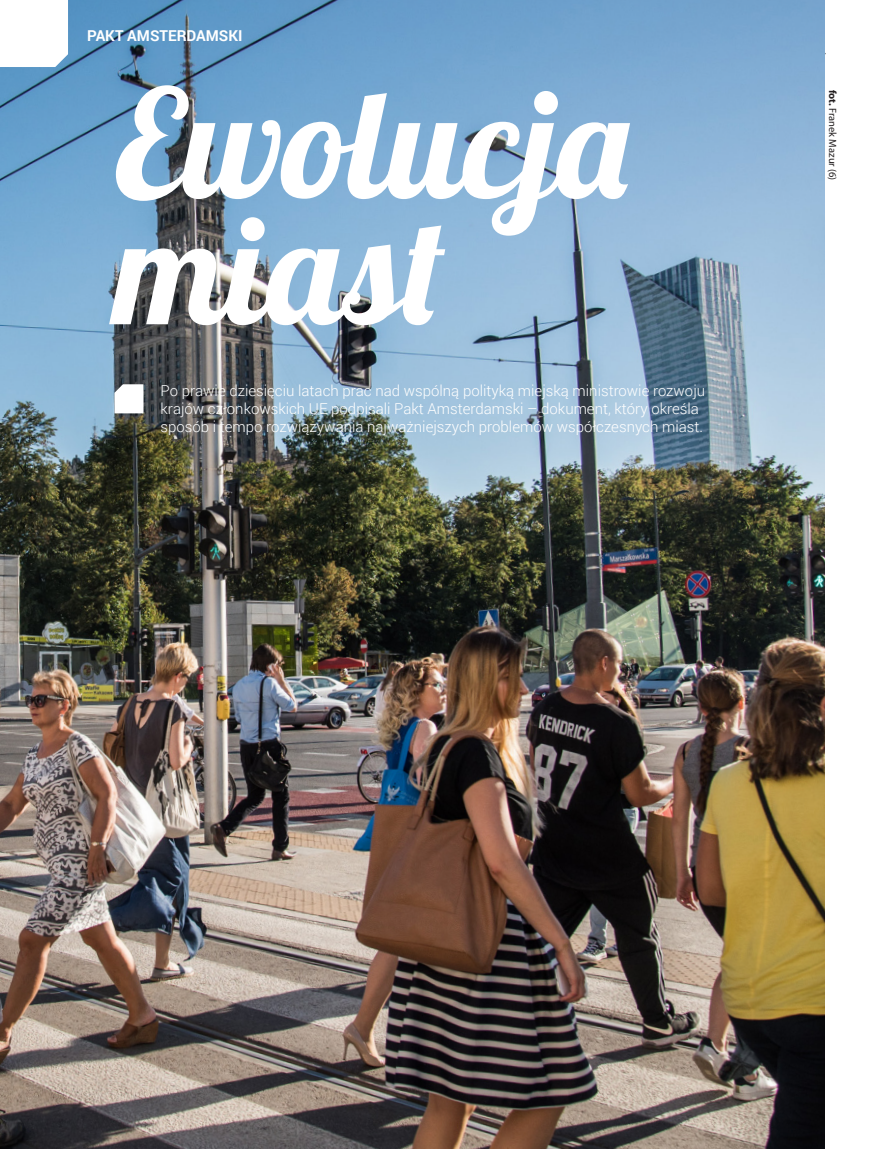
<style>
.page{position:relative;width:893px;height:1149px;background:#fff}
.page>*{position:absolute;margin:0;border:0;box-sizing:border-box;transform-origin:0 0}
.tytul-artykul{font:150px/126px "Lobster 1.4";letter-spacing:.045em;color:#fff}
.lead{font:300 15px/18px "Roboto";color:#fff}
.sekcja{font:700 15px "Roboto";color:#fff}
.okladka-nr-rok{font:10.5px "Myriad Pro";color:#231f20}
.s1{font-weight:700}
</style>
<div class="page">
<img style="left:0;top:0;width:825px;height:1148px">
<svg style="left:0;top:0;width:68px;height:67px"></svg>
<svg style="left:114px;top:384px;width:30px;height:29px"></svg>
<p class="sekcja" style="left:87px;top:26px;width:157px">PAKT AMSTERDAMSKI</p>
<p class="tytul-artykul" style="left:115px;top:79px;width:515px">Ewolucja miast</p>
<p class="lead" style="left:161px;top:381px;width:546px">Po prawie dziesięciu latach prac nad wspólną polityką miejską ministrowie rozwoju krajów członkowskich UE podpisali Pakt Amsterdamski – dokument, który określa sposób i tempo rozwiązywania najważniejszych problemów współczesnych miast.</p>
<p class="okladka-nr-rok" style="left:839px;top:90px;width:92px;rotate:90deg"><span class="s1">fot.</span> Franek Mazur (6)</p>
</div>
